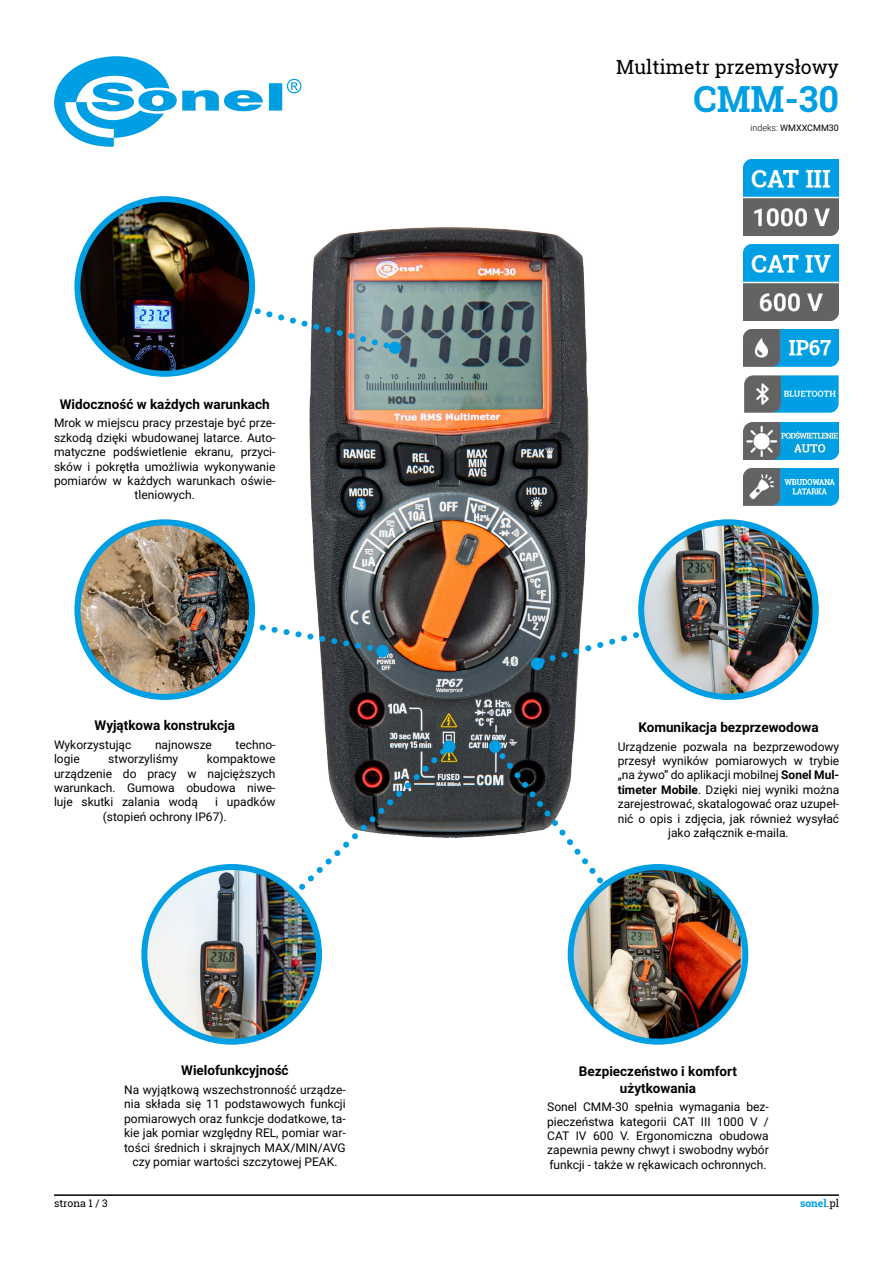
<style>
.page{position:relative;width:893px;height:1263px;background:#fff}
.page>*{position:absolute;margin:0;border:0;box-sizing:border-box;transform-origin:0 0}
.t1{font:700 36px "Roboto Slab";color:#009fe3}
.t2{font:19.5px "Roboto Slab";color:#000}
.t3{font:700 13.5px/16.2px "Roboto";color:#000;text-align:center}
.t4{font:12px/14.4px "Roboto";color:#000;text-align:center}
.t5{font:10.5px "Roboto Slab";color:#000}
.t6{font:700 10.5px "Roboto Slab";color:#009fe3}
.t7{font:9px "Roboto";color:#000}
.s1{font-weight:300}
.s2{font-weight:700}
.s3{font-weight:400;color:#000}
</style>
<div class="page">
<hr style="left:54px;top:1194px;width:785px;height:2px;background:#000">
<svg style="left:54px;top:56px;width:247px;height:91px"></svg>
<img style="left:309px;top:227px;width:280px;height:611px">
<div style="left:531px;top:657px;width:12px;height:13px;background:#009fe3;border-radius:50%"></div>
<div style="left:489px;top:740px;width:12px;height:13px;background:#009fe3;border-radius:50%"></div>
<svg style="left:443px;top:740px;width:13px;height:13px"></svg>
<div style="left:389px;top:341px;width:12px;height:13px;background:#009fe3;border-radius:50%"></div>
<svg style="left:541px;top:604px;width:119px;height:61px"></svg>
<svg style="left:241px;top:741px;width:212px;height:204px"></svg>
<img style="left:743px;top:160px;width:96px;height:75px">
<img style="left:743px;top:245px;width:96px;height:75px">
<img style="left:744px;top:329px;width:94px;height:37px">
<img style="left:744px;top:376px;width:94px;height:37px">
<img style="left:744px;top:469px;width:94px;height:37px">
<svg style="left:240px;top:605px;width:141px;height:50px"></svg>
<svg style="left:221px;top:282px;width:176px;height:72px"></svg>
<svg style="left:494px;top:744px;width:155px;height:214px"></svg>
<div style="left:376px;top:645px;width:13px;height:12px;background:#009fe3;border-radius:50%"></div>
<img style="left:77px;top:522px;width:175px;height:175px;border-radius:87px">
<div style="left:74px;top:519px;width:181px;height:181px;border:6px solid #009fe3;border-radius:50%"></div>
<img style="left:77px;top:199px;width:175px;height:175px;border-radius:87px">
<div style="left:74px;top:196px;width:181px;height:181px;border:6px solid #009fe3;border-radius:50%"></div>
<img style="left:641px;top:522px;width:175px;height:175px;border-radius:87px">
<div style="left:638px;top:519px;width:181px;height:181px;border:6px solid #009fe3;border-radius:50%"></div>
<img style="left:580px;top:867px;width:161px;height:174px">
<div style="left:568px;top:864px;width:180px;height:181px;border:6px solid #009fe3;border-radius:50%"></div>
<img style="left:144px;top:867px;width:175px;height:175px;border-radius:87px">
<div style="left:141px;top:864px;width:181px;height:181px;border:6px solid #009fe3;border-radius:50%"></div>
<img style="left:744px;top:422px;width:95px;height:37px">
<p class="t3" style="left:60px;top:395px;width:212px">Widoczność w każdych warunkach</p>
<p class="t4" style="left:54px;top:415px;width:223px">Mrok w miejscu pracy przestaje być prze&shy;szkodą dzięki wbudowanej latarce. Auto&shy;matyczne podświetlenie ekranu, przyci&shy;sków i pokrętła umożliwia wykonywanie pomiarów w każdych warunkach oświe&shy;tleniowych.</p>
<p class="t3" style="left:95px;top:717px;width:142px">Wyjątkowa konstrukcja</p>
<p class="t4" style="left:54px;top:737px;width:79px">Wykorzystując</p>
<p class="t4" style="left:155px;top:737px;width:58px">najnowsze</p>
<p class="t4" style="left:236px;top:737px;width:41px">techno-</p>
<p class="t4" style="left:54px;top:751px;width:27px">logie</p>
<p class="t4" style="left:108px;top:751px;width:71px">stworzyliśmy</p>
<p class="t4" style="left:54px;top:751px;width:223px;text-align:justify;text-indent:153px">kompaktowe urządzenie do pracy w najcięższych warunkach. Gumowa obudowa niwe&shy;luje skutki zalania wodą</p>
<p class="t4" style="left:103px;top:794px;width:174px;text-align:left;text-indent:113px">i upadków (stopień ochrony IP67).</p>
<p class="t3" style="left:181px;top:1062px;width:109px">Wielofunkcyjność</p>
<p class="t4" style="left:124px;top:1082px;width:223px">Na wyjątkową wszechstronność urządze&shy;nia składa się 11 podstawowych funkcji pomiarowych oraz funkcje dodatkowe, ta&shy;kie jak pomiar względny REL, pomiar war&shy;tości średnich i skrajnych MAX/MIN/AVG czy pomiar wartości szczytowej PEAK.</p>
<h2 class="t2" style="left:616px;top:54px;width:224px">Multimetr przemysłowy</h2>
<h1 class="t1" style="left:693px;top:74px;width:147px">CMM-30</h1>
<p class="t7" style="left:750px;top:122px;width:90px"><span class="s1">indeks:</span> WMXXCMM30</p>
<p class="t3" style="left:638px;top:718px;width:182px">Komunikacja bezprzewodowa</p>
<p class="t4" style="left:618px;top:739px;width:223px">Urządzenie pozwala na bezprzewodowy przesył wyników pomiarowych w trybie „na żywo” do aplikacji mobilnej <span class="s2">Sonel Mul&shy;timeter Mobile</span>. Dzięki niej wyniki można zarejestrować, skatalogować oraz uzupeł&shy;nić o opis i zdjęcia, jak również wysyłać jako załącznik e-maila.</p>
<p class="t3" style="left:579px;top:1063px;width:160px">Bezpieczeństwo i komfort użytkowania</p>
<p class="t4" style="left:547px;top:1099px;width:223px;text-align:justify">Sonel CMM-30 spełnia wymagania bez&shy;pieczeństwa kategorii CAT III 1000 V / CAT IV 600 V. Ergonomiczna obudowa zapewnia pewny chwyt i swobodny wybór funkcji - także w rękawicach ochronnych.</p>
<p class="t5" style="left:54px;top:1196px;width:55px">strona 1 / 3</p>
<p class="t6" style="left:800px;top:1196px;width:40px">sonel<span class="s3">.pl</span></p>
</div>
